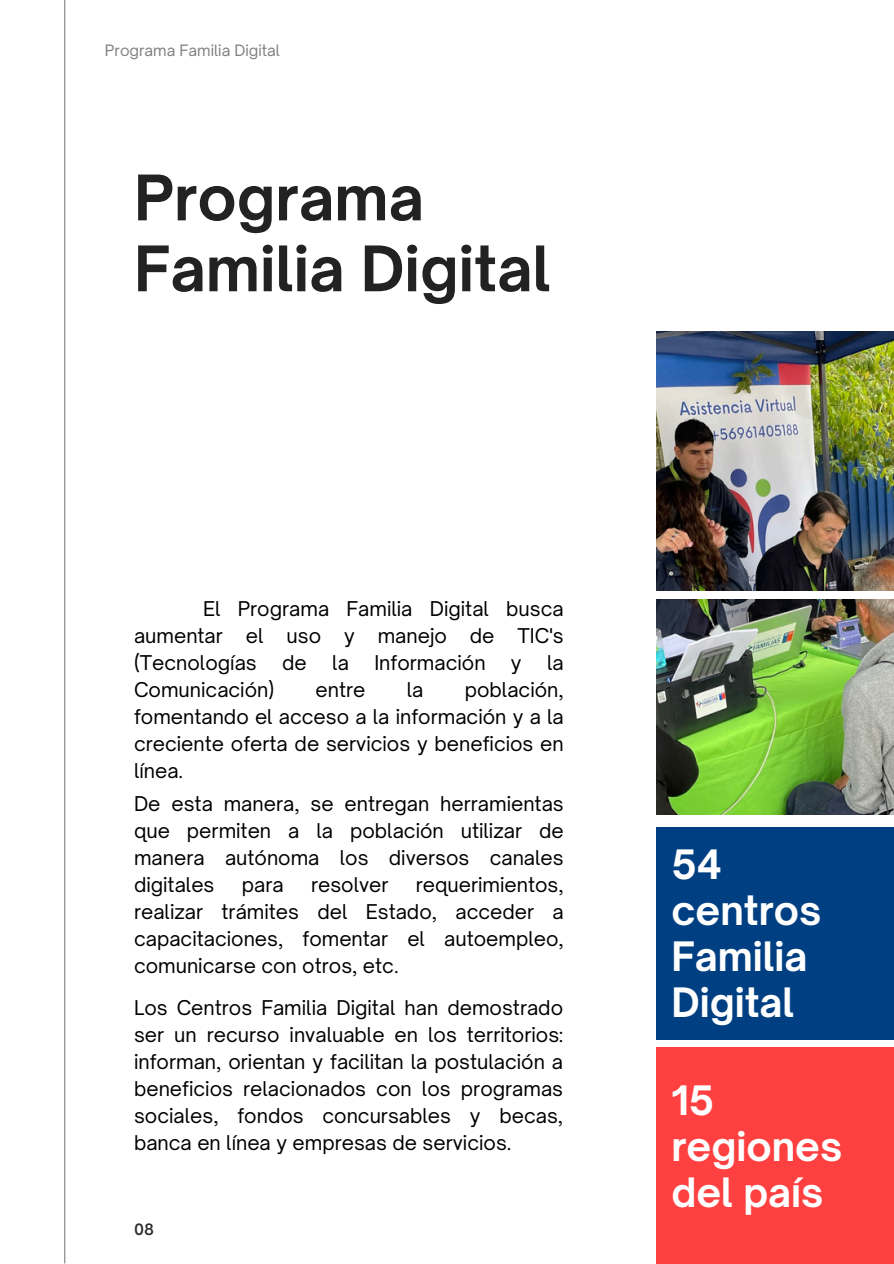
<style>
.page{position:relative;width:894px;height:1264px;background:#fff}
.page>*{position:absolute;margin:0;border:0;box-sizing:border-box;transform-origin:0 0}
.t1{font:700 60px/70.8px "Open Sauce One";color:#222}
.t2{font:700 38.85px/46px "Open Sauce One";color:#fff}
.t3{font:19.5px/27px "Open Sauce One";color:#000;text-align:justify}
.t4{font:15px "Open Sauce One";color:#808080}
.t5{font:600 15px "Open Sauce One";color:#2b2b2b}
</style>
<div class="page">
<hr style="left:64px;top:0;width:1px;height:1263px;background:#808080">
<img style="left:656px;top:332px;width:237px;height:482px">
<div style="left:656px;top:826px;width:237px;height:213px;background:#004082"></div>
<div style="left:656px;top:1047px;width:237px;height:216px;background:#ff4040"></div>
<div style="left:656px;top:590px;width:237px;height:8px;background:#fff"></div>
<p class="t4" style="left:105px;top:41px;width:176px">Programa Familia Digital</p>
<h1 class="t1" style="left:134px;top:162px;width:418px">Programa<br>Familia Digital</h1>
<h3 class="t3" style="left:134px;top:595px;width:431px;text-indent:69px">El Programa Familia Digital busca aumentar el uso y manejo de TIC's (Tecnologías</h3>
<h3 class="t3" style="left:282px;top:649px;width:26px">de</h3>
<h3 class="t3" style="left:332px;top:649px;width:18px">la</h3>
<h3 class="t3" style="left:374px;top:649px;width:113px">Información</h3>
<h3 class="t3" style="left:511px;top:649px;width:12px">y</h3>
<h3 class="t3" style="left:547px;top:649px;width:18px">la</h3>
<h3 class="t3" style="left:134px;top:676px;width:142px">Comunicación)</h3>
<h3 class="t3" style="left:315px;top:676px;width:51px">entre</h3>
<h3 class="t3" style="left:406px;top:676px;width:18px">la</h3>
<h3 class="t3" style="left:134px;top:676px;width:431px;text-indent:330px">población, fomentando el acceso a la información y a la creciente oferta de servicios y beneficios en línea.</h3>
<p class="t3" style="left:134px;top:789px;width:431px">De esta manera, se entregan herramientas que permiten a la población utilizar de manera autónoma los diversos canales digitales</p>
<p class="t3" style="left:134px;top:870px;width:431px;text-indent:282px">requerimientos, realizar trámites del Estado, acceder a capacitaciones, fomentar el autoempleo, comunicarse con otros, etc.</p>
<p class="t3" style="left:242px;top:870px;width:43px">para</p>
<p class="t3" style="left:311px;top:870px;width:79px">resolver</p>
<h3 class="t3" style="left:134px;top:993px;width:430px">Los Centros Familia Digital han demostrado ser un recurso invaluable en los territorios: informan, orientan y facilitan la postulación a beneficios relacionados con los programas sociales, fondos concursables y becas, banca en línea y empresas de servicios.</h3>
<h3 class="t5" style="left:134px;top:1219px;width:21px">08</h3>
<h2 class="t2" style="left:671px;top:841px;width:52px">54</h2>
<p class="t2" style="left:671px;top:887px;width:151px">centros<br>Familia<br>Digital</p>
<h2 class="t2" style="left:671px;top:1076px;width:44px">15</h2>
<p class="t2" style="left:671px;top:1122px;width:172px">regiones del país</p>
</div>
